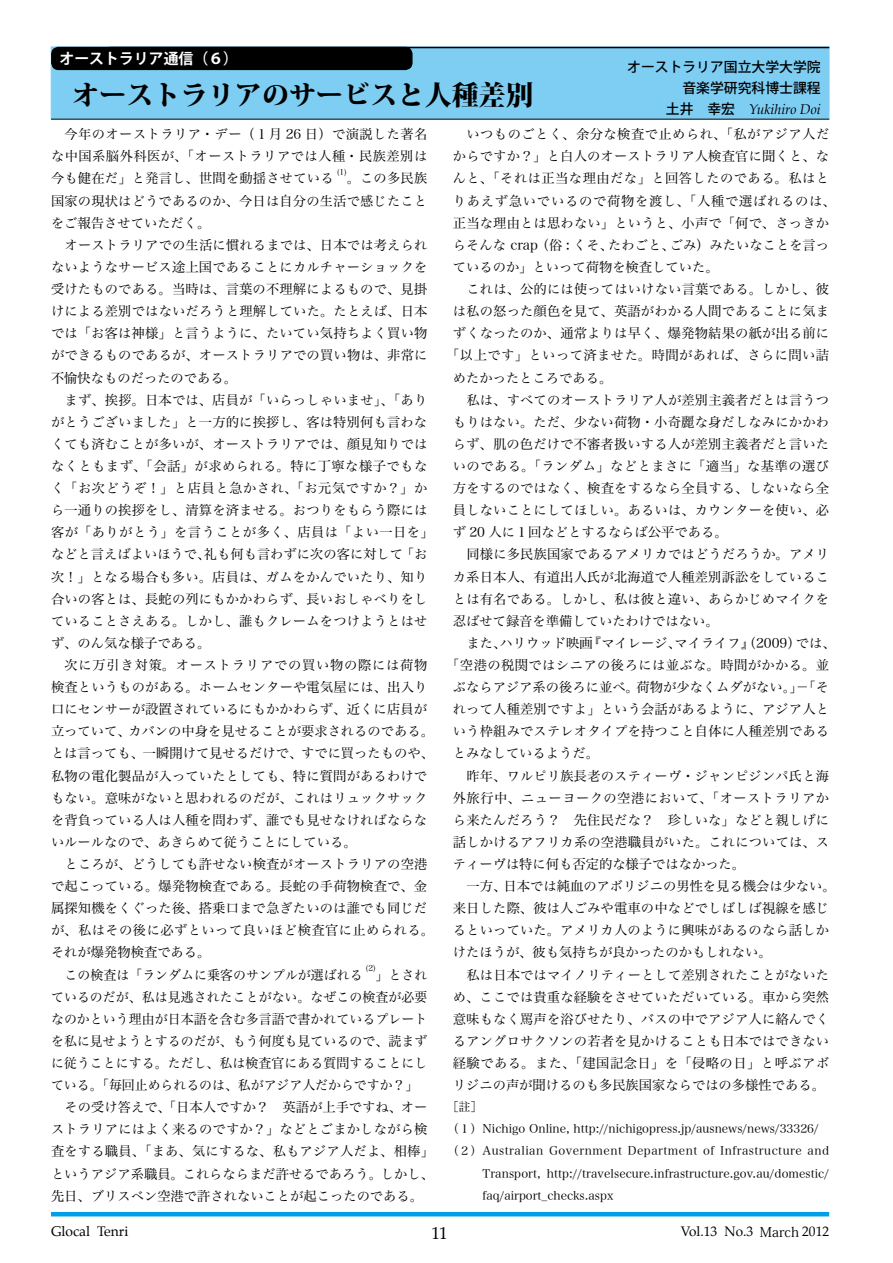
<style>
.page{position:relative;width:893px;height:1263px;background:#fff}
.page>*{position:absolute;margin:0;border:0;box-sizing:border-box;transform-origin:0 0}
.t1{font:800 27.15px "Koz Min Pro";color:#000}
.t2{font:16.95px "Palatino";color:#000}
.t3{font:700 14.85px "Koz Go Pro";color:#fff}
.t4{font:500 13.8px/21.3px "Koz Go Pro";color:#000;text-align:right}
.t5{font:italic 13.8px "Palatino";color:#000}
.t6{font:13.8px "Palatino";color:#000}
.t7{font:13.5px "Palatino";color:#000}
.t8{font:13.35px/22px "Hira Min Pro W3";letter-spacing:.01em;color:#000}
.t9{font:13.35px "Hira Min Pro W3";letter-spacing:.035em;color:#000}
.t10{font:11.7px "Hira Min Pro W3";letter-spacing:.005em;color:#000}
.t11{font:11.7px "Hira Min Pro W3";letter-spacing:.04em;color:#000}
.t12{font:7.95px "Hira Min Pro W3";color:#000}
.s1{font-family:"Koz Go Pro";font-weight:500;font-style:normal}
.s2{font-family:"Koz Min Pro"}
</style>
<div class="page">
<hr style="left:51px;top:1212px;width:778px;height:4px;background:#00a0e9">
<div style="left:51px;top:47px;width:778px;height:72px;background:#7ecef4;border:1px solid #7ecef4"></div>
<hr style="left:51px;top:119px;width:778px;height:1px;background:#000">
<hr style="left:109px;top:47px;width:720px;height:1px;background:#000">
<div style="left:52px;top:48px;width:360px;height:21px;background:#000;border-radius:7px"></div>
<div style="left:51px;top:47px;width:362px;height:23px;border:2px solid #000;border-radius:7px"></div>
<p class="t3" style="left:60px;top:49px;width:180px">オーストラリア通信（６）</p>
<h1 class="t1" style="left:72px;top:74px;width:462px">オーストラリアのサービスと人種差別</h1>
<p class="t4" style="left:627px;top:57px;width:195px">オーストラリア国立大学大学院音楽学研究科博士課程</p>
<p class="t5" style="left:666px;top:98px;width:156px"><span class="s1">土井　幸宏　</span>Yukihiro Doi</p>
<p class="t8" style="left:51px;top:122px;width:378px;text-align:justify;text-indent:14px">今年のオーストラリア・デー（１月 26 日）で演説した著名な中国系脳外科医が、「オーストラリアでは人種・民族差別は今も健在だ」と発言し、世間を動揺させている</p>
<p class="t12" style="left:337px;top:165px;width:11px">(1)</p>
<p class="t8" style="left:51px;top:166px;width:378px;text-align:justify;text-indent:296px">。この多民族国家の現状はどうであるのか、今日は自分の生活で感じたことをご報告させていただく。</p>
<p class="t8" style="left:51px;top:233px;width:378px;text-align:justify;text-indent:14px">オーストラリアでの生活に慣れるまでは、日本では考えられないようなサービス途上国であることにカルチャーショックを受けたものである。当時は、言葉の不理解によるもので、見掛けによる差別ではないだろうと理解していた。たとえば、日本では「お客は神様」と言うように、たいてい気持ちよく買い物ができるものであるが、オーストラリアでの買い物は、非常に不愉快なものだったのである。</p>
<p class="t8" style="left:51px;top:387px;width:384px;text-indent:14px">まず、挨拶。日本では、店員が「いらっしゃいませ」、「ありがとうございました」と一方的に挨拶し、客は特別何も言わなくても済むことが多いが、オーストラリアでは、顔見知りではなくともまず、「会話」が求められる。特に丁寧な様子でもなく「お次どうぞ！」と店員と急かされ、「お元気ですか？」から一通りの挨拶をし、清算を済ませる。おつりをもらう際には客が「ありがとう」を言うことが多く、店員は「よい一日を」などと言えばよいほうで、礼も何も言わずに次の客に対して「お次！」となる場合も多い。店員は、ガムをかんでいたり、知り合いの客とは、長蛇の列にもかかわらず、長いおしゃべりをしていることさえある。しかし、誰もクレームをつけようとはせず、のん気な様子である。</p>
<p class="t8" style="left:51px;top:653px;width:384px;text-indent:14px">次に万引き対策。オーストラリアでの買い物の際には荷物検査というものがある。ホームセンターや電気屋には、出入り口にセンサーが設置されているにもかかわらず、近くに店員が立っていて、カバンの中身を見せることが要求されるのである。とは言っても、一瞬開けて見せるだけで、すでに買ったものや、私物の電化製品が入っていたとしても、特に質問があるわけでもない。意味がないと思われるのだが、これはリュックサックを背負っている人は人種を問わず、誰でも見せなければならないルールなので、あきらめて従うことにしている。</p>
<p class="t8" style="left:65px;top:852px;width:364px">ところが、どうしても許せない検査がオーストラリアの空港</p>
<p class="t8" style="left:51px;top:874px;width:378px">で起こっている。爆発物検査である。長蛇の手荷物検査で、金</p>
<p class="t8" style="left:51px;top:896px;width:378px">属探知機をくぐった後、搭乗口まで急ぎたいのは誰でも同じだ</p>
<p class="t9" style="left:51px;top:919px;width:385px">が、私はその後に必ずといって良いほど検査官に止められる。</p>
<p class="t8" style="left:51px;top:940px;width:161px">それが爆発物検査である。</p>
<p class="t8" style="left:65px;top:962px;width:300px">この検査は「ランダムに乗客のサンプルが選ばれる</p>
<p class="t12" style="left:366px;top:961px;width:11px">(2)</p>
<p class="t8" style="left:376px;top:962px;width:53px">」とされ</p>
<p class="t8" style="left:51px;top:984px;width:378px">ているのだが、私は見逃されたことがない。なぜこの検査が必要</p>
<p class="t8" style="left:51px;top:1006px;width:378px">なのかという理由が日本語を含む多言語で書かれているプレート</p>
<p class="t8" style="left:51px;top:1029px;width:378px">を私に見せようとするのだが、もう何度も見ているので、読まず</p>
<p class="t8" style="left:51px;top:1051px;width:378px">に従うことにする。ただし、私は検査官にある質問することにし</p>
<p class="t8" style="left:51px;top:1073px;width:369px">ている。「毎回止められるのは、私がアジア人だからですか？」</p>
<p class="t8" style="left:65px;top:1095px;width:364px">その受け答えで、「日本人ですか？　英語が上手ですね、オー</p>
<p class="t8" style="left:51px;top:1117px;width:378px">ストラリアにはよく来るのですか？」などとごまかしながら検</p>
<p class="t8" style="left:51px;top:1139px;width:384px">査をする職員、「まあ、気にするな、私もアジア人だよ、相棒」</p>
<p class="t8" style="left:51px;top:1161px;width:384px">というアジア系職員。これらならまだ許せるであろう。しかし、</p>
<p class="t8" style="left:51px;top:1183px;width:374px">先日、ブリスベン空港で許されないことが起こったのである。</p>
<p class="t8" style="left:453px;top:122px;width:384px;text-indent:14px">いつものごとく、余分な検査で止められ、「私がアジア人だからですか？」と白人のオーストラリア人検査官に聞くと、なんと、「それは正当な理由だな」と回答したのである。私はとりあえず急いでいるので荷物を渡し、「人種で選ばれるのは、正当な理由とは思わない」というと、小声で「何で、さっきからそんな crap（俗 : くそ、たわごと、ごみ）みたいなことを言っているのか」といって荷物を検査していた。</p>
<p class="t8" style="left:466px;top:277px;width:364px">これは、公的には使ってはいけない言葉である。しかし、彼</p>
<p class="t8" style="left:453px;top:299px;width:378px">は私の怒った顔色を見て、英語がわかる人間であることに気ま</p>
<p class="t8" style="left:453px;top:321px;width:378px">ずくなったのか、通常よりは早く、爆発物結果の紙が出る前に</p>
<p class="t9" style="left:446px;top:344px;width:385px">「以上です」といって済ませた。時間があれば、さらに問い詰</p>
<p class="t8" style="left:453px;top:365px;width:161px">めたかったところである。</p>
<p class="t8" style="left:466px;top:387px;width:364px">私は、すべてのオーストラリア人が差別主義者だとは言うつ</p>
<p class="t8" style="left:453px;top:409px;width:378px">もりはない。ただ、少ない荷物・小奇麗な身だしなみにかかわ</p>
<p class="t8" style="left:453px;top:432px;width:378px">らず、肌の色だけで不審者扱いする人が差別主義者だと言いた</p>
<p class="t9" style="left:453px;top:455px;width:378px">いのである。「ランダム」などとまさに「適当」な基準の選び</p>
<p class="t8" style="left:453px;top:476px;width:378px">方をするのではなく、検査をするなら全員する、しないなら全</p>
<p class="t8" style="left:453px;top:498px;width:378px">員しないことにしてほしい。あるいは、カウンターを使い、必</p>
<p class="t8" style="left:453px;top:520px;width:276px">ず 20 人に１回などとするならば公平である。</p>
<p class="t8" style="left:466px;top:542px;width:364px">同様に多民族国家であるアメリカではどうだろうか。アメリ</p>
<p class="t8" style="left:453px;top:564px;width:378px">カ系日本人、有道出人氏が北海道で人種差別訴訟をしているこ</p>
<p class="t8" style="left:453px;top:586px;width:378px">とは有名である。しかし、私は彼と違い、あらかじめマイクを</p>
<p class="t8" style="left:453px;top:608px;width:267px">忍ばせて録音を準備していたわけではない。</p>
<p class="t8" style="left:466px;top:631px;width:371px">また、ハリウッド映画『マイレージ、マイライフ』（2009）では、</p>
<p class="t9" style="left:446px;top:653px;width:385px">「空港の税関ではシニアの後ろには並ぶな。時間がかかる。並</p>
<p class="t8" style="left:453px;top:675px;width:378px">ぶならアジア系の後ろに並べ。荷物が少なくムダがない。」－「そ</p>
<p class="t8" style="left:453px;top:697px;width:378px">れって人種差別ですよ」という会話があるように、アジア人と</p>
<p class="t8" style="left:453px;top:719px;width:378px">いう枠組みでステレオタイプを持つこと自体に人種差別である</p>
<p class="t8" style="left:453px;top:741px;width:148px">とみなしているようだ。</p>
<p class="t8" style="left:466px;top:763px;width:364px">昨年、ワルピリ族長老のスティーヴ・ジャンピジンパ氏と海</p>
<p class="t9" style="left:453px;top:786px;width:378px">外旅行中、ニューヨークの空港において、「オーストラリアか</p>
<p class="t8" style="left:453px;top:807px;width:378px">ら来たんだろう？　先住民だな？　珍しいな」などと親しげに</p>
<p class="t8" style="left:453px;top:830px;width:378px">話しかけるアフリカ系の空港職員がいた。これについては、ス</p>
<p class="t8" style="left:453px;top:852px;width:294px">ティーヴは特に何も否定的な様子ではなかった。</p>
<p class="t8" style="left:466px;top:874px;width:371px">一方、日本では純血のアボリジニの男性を見る機会は少ない。</p>
<p class="t8" style="left:453px;top:896px;width:378px">来日した際、彼は人ごみや電車の中などでしばしば視線を感じ</p>
<p class="t8" style="left:453px;top:918px;width:378px">るといっていた。アメリカ人のように興味があるのなら話しか</p>
<p class="t8" style="left:453px;top:940px;width:320px">けたほうが、彼も気持ちが良かったのかもしれない。</p>
<p class="t8" style="left:466px;top:962px;width:364px">私は日本ではマイノリティーとして差別されたことがないた</p>
<p class="t8" style="left:453px;top:984px;width:378px">め、ここでは貴重な経験をさせていただいている。車から突然</p>
<p class="t8" style="left:453px;top:1006px;width:378px">意味もなく罵声を浴びせたり、バスの中でアジア人に絡んでく</p>
<p class="t8" style="left:453px;top:1029px;width:378px">るアングロサクソンの若者を見かけることも日本ではできない</p>
<p class="t9" style="left:453px;top:1051px;width:378px">経験である。また、「建国記念日」を「侵略の日」と呼ぶアボ</p>
<p class="t8" style="left:453px;top:1073px;width:374px">リジニの声が聞けるのも多民族国家ならではの多様性である。</p>
<p class="t10" style="left:447px;top:1096px;width:37px">［註］</p>
<p class="t10" style="left:447px;top:1119px;width:373px">（１）Nichigo Online, http://nichigopress.jp/ausnews/news/33326/</p>
<p class="t11" style="left:447px;top:1141px;width:384px">（２）Australian Government Department of Infrastructure and</p>
<p class="t10" style="left:483px;top:1163px;width:348px">Transport, http://travelsecure.infrastructure.gov.au/domestic/</p>
<p class="t10" style="left:483px;top:1186px;width:132px">faq/airport_checks.aspx</p>
<p class="t6" style="left:51px;top:1220px;width:79px">Glocal Tenri</p>
<p class="t2" style="left:432px;top:1219px;width:18px">11</p>
<p class="t7" style="left:681px;top:1220px;width:150px">Vol.13 No.3 <span class="s2">March</span> 2012</p>
</div>
